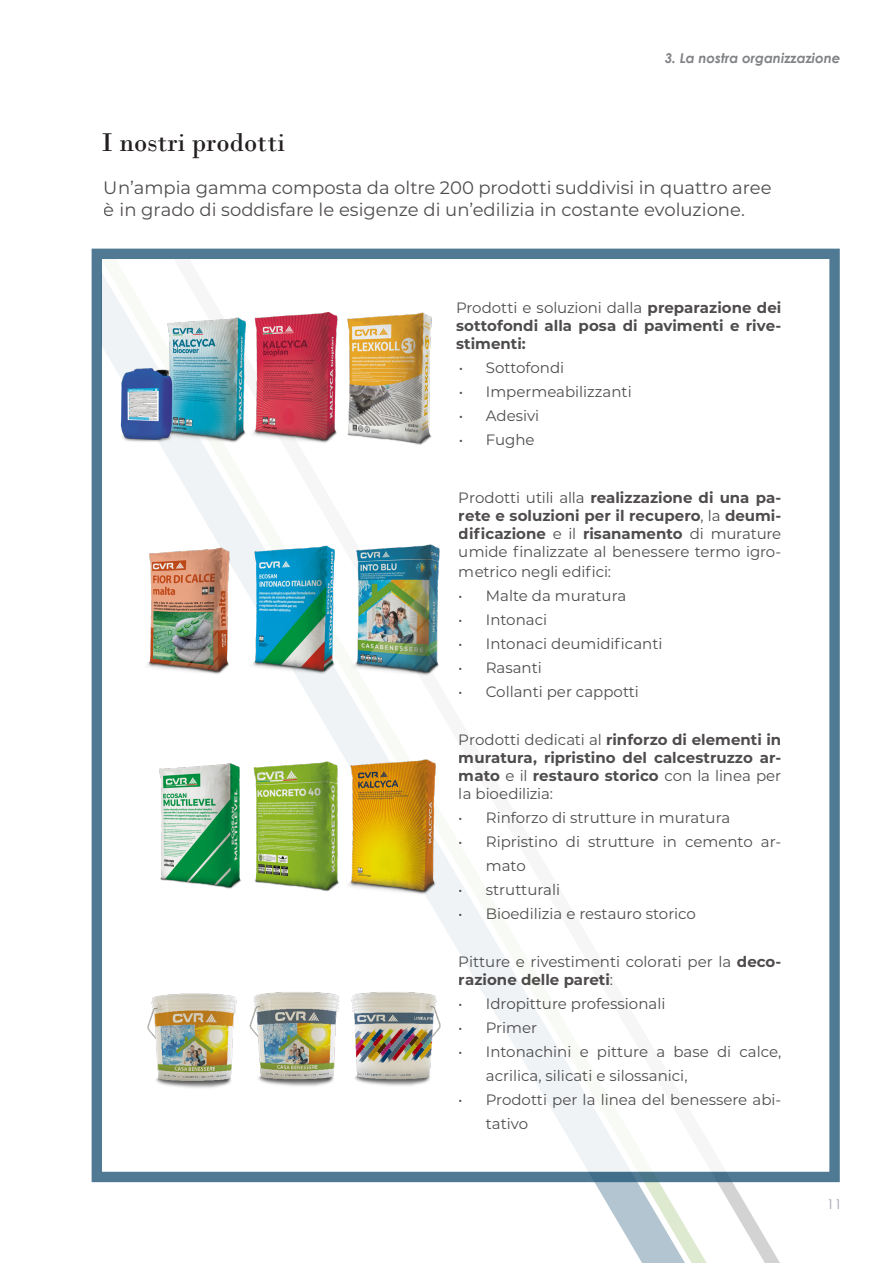
<style>
.page{position:relative;width:893px;height:1263px;background:#fff}
.page>*{position:absolute;margin:0;border:0;box-sizing:border-box;transform-origin:0 0}
.Text_-_bodoni{font:27px "Bodoni";color:#231f20}
.t1{font:18px/21.6px "Montserrat";color:#231f20}
.t2{font:15px/24px "Montserrat";color:#231f20}
.t3{font:700 15px/18px "Montserrat";color:#231f20;text-align:justify}
.Index_n_pagina_SX{font:italic 700 13.5px "Century Gothic";color:#818286}
.t4{font:13.5px "Century Gothic";color:#a6a3ad}
.s1{font-weight:400}
.s2{font-weight:700}
</style>
<div class="page">
<svg style="left:101px;top:1182px;width:604px;height:81px"></svg>
<div style="left:92px;top:249px;width:748px;height:933px;background:#fff;border:10px solid #255979"></div>
<img style="left:147px;top:992px;width:294px;height:96px">
<img style="left:230px;top:525px;width:102px;height:168px">
<img style="left:147px;top:526px;width:108px;height:150px">
<img style="left:348px;top:758px;width:92px;height:137px">
<img style="left:265px;top:761px;width:74px;height:131px">
<img style="left:159px;top:763px;width:106px;height:126px">
<img style="left:347px;top:312px;width:85px;height:133px">
<img style="left:119px;top:316px;width:127px;height:128px">
<img style="left:332px;top:544px;width:108px;height:151px">
<img style="left:253px;top:312px;width:85px;height:131px">
<p class="Text_-_bodoni" style="left:101px;top:126px;width:185px">I nostri prodotti</p>
<p class="Index_n_pagina_SX" style="left:665px;top:48px;width:177px">3. La nostra organizzazione</p>
<p class="t1" style="left:104px;top:176px;width:669px">Un’ampia gamma composta da oltre 200 prodotti suddivisi in quattro aree è in grado di soddisfare le esigenze di un’edilizia in costante evoluzione.</p>
<p class="t3" style="left:456px;top:298px;width:327px"><span class="s1">Prodotti e soluzioni dalla</span> preparazione dei sottofondi alla posa di pavimenti e rive&shy;stimenti:</p>
<p class="t2" style="left:459px;top:356px;width:107px">• Sottofondi</p>
<p class="t2" style="left:459px;top:380px;width:174px">• Impermeabilizzanti</p>
<p class="t2" style="left:459px;top:404px;width:82px">• Adesivi</p>
<p class="t2" style="left:459px;top:428px;width:77px">• Fughe</p>
<p class="t3" style="left:459px;top:488px;width:324px"><span class="s1">Prodotti utili alla</span> realizzazione di una pa&shy;rete e soluzioni per il recupero<span class="s1">, la</span> deumi&shy;dificazione <span class="s1">e il</span> risanamento <span class="s1">di murature umide finalizzate al benessere termo igro-</span></p>
<p class="t2" style="left:459px;top:559px;width:154px">metrico negli edifici:</p>
<p class="t2" style="left:459px;top:583px;width:169px">• Malte da muratura</p>
<p class="t2" style="left:459px;top:607px;width:90px">• Intonaci</p>
<p class="t2" style="left:459px;top:631px;width:205px">• Intonaci deumidificanti</p>
<p class="t2" style="left:459px;top:655px;width:85px">• Rasanti</p>
<p class="t2" style="left:459px;top:679px;width:182px">• Collanti per cappotti</p>
<p class="t3" style="left:459px;top:730px;width:324px"><span class="s1">Prodotti dedicati al</span> rinforzo di elementi in muratura, ripristino del calcestruzzo ar&shy;mato <span class="s1">e il</span> restauro storico <span class="s1">con la linea per la bioedilizia:</span></p>
<p class="t2" style="left:459px;top:805px;width:273px">• Rinforzo di strutture in muratura</p>
<p class="t2" style="left:486px;top:829px;width:297px;text-indent:-27px">• Ripristino di strutture in cemento ar&shy;mato</p>
<p class="t2" style="left:459px;top:877px;width:103px">• strutturali</p>
<p class="t2" style="left:459px;top:901px;width:239px">• Bioedilizia e restauro storico</p>
<p class="t2" style="left:459px;top:952px;width:324px;line-height:18px">Pitture e rivestimenti colorati per la <span class="s2">deco&shy;razione delle pareti</span>:</p>
<p class="t2" style="left:459px;top:991px;width:208px">• Idropitture professionali</p>
<p class="t2" style="left:459px;top:1015px;width:80px">• Primer</p>
<p class="t2" style="left:486px;top:1039px;width:297px;text-indent:-27px">• Intonachini e pitture a base di calce, acrilica, silicati e silossanici,</p>
<p class="t2" style="left:486px;top:1087px;width:297px;text-indent:-27px">• Prodotti per la linea del benessere abi&shy;tativo</p>
<p class="t4" style="left:827px;top:1195px;width:16px">11</p>
</div>
